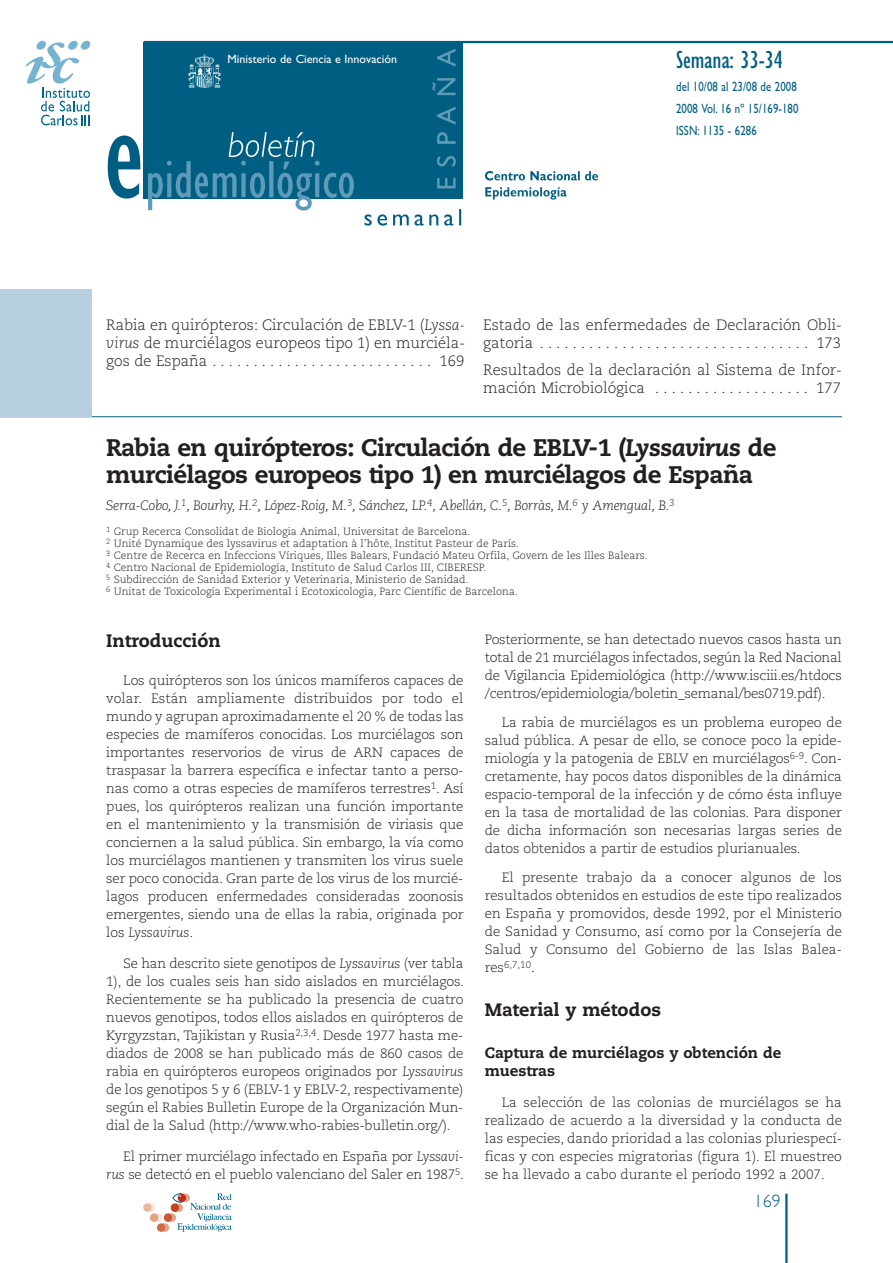
<style>
.page{position:relative;width:893px;height:1263px;background:#fff}
.page>*{position:absolute;margin:0;border:0;box-sizing:border-box;transform-origin:0 0}
.t1{font:condensed 25.5px "Gill Sans";letter-spacing:-.005em;color:#005e82}
.t2{font:800 24px/27px "Caecilia";letter-spacing:-.025em;color:#231f20}
.t3{font:800 18px "Caecilia";color:#231f20}
.t4{font:300 18px "Gill Sans";color:#005e82}
.t5{font:300 15px/18px "Caecilia";color:#231f20}
.t6{font:800 15px/18px "Caecilia";color:#231f20}
.t7{font:300 13.5px/18px "Caecilia";letter-spacing:-.01em;color:#231f20;text-align:justify}
.t8{font:italic 300 13.5px "Caecilia";letter-spacing:-.015em;color:#231f20}
.t9{font:13.5px/22px "Gill Sans";letter-spacing:.01em;color:#005e82;scale:.8 1}
.t10{font:12px "Gill Sans";color:#fff}
.t11{font:300 10.5px/12px "Caecilia";color:#231f20}
.t12{font:300 9.75px "Caecilia";color:#231f20}
.s1{font-style:italic}
.s2{font-size:13.5px}
</style>
<div class="page">
<div style="left:144px;top:42px;width:319px;height:156px;background:#005e82"></div>
<img style="left:188px;top:54px;width:32px;height:34px">
<svg style="left:485px;top:187px;width:82px;height:13px"></svg>
<svg style="left:485px;top:171px;width:113px;height:9px"></svg>
<svg style="left:432px;top:49px;width:24px;height:139px"></svg>
<svg style="left:364px;top:209px;width:97px;height:17px"></svg>
<svg style="left:148px;top:132px;width:206px;height:78px"></svg>
<svg style="left:108px;top:136px;width:33px;height:63px"></svg>
<div style="left:143px;top:1203px;width:9px;height:9px;background:#eab79f;border-radius:50%"></div>
<svg style="left:148px;top:1193px;width:84px;height:39px"></svg>
<hr style="left:0;top:416px;width:842px;height:1px;background:#005e82">
<svg style="left:26px;top:42px;width:64px;height:83px"></svg>
<div style="left:0;top:289px;width:91px;height:128px;background:#b7d0e0"></div>
<hr style="left:144px;top:41px;width:749px;height:2px;background:#005e82">
<hr style="left:785px;top:1194px;width:3px;height:69px;background:#005e82">
<p class="t10" style="left:227px;top:55px;width:171px">Ministerio de Ciencia e Innovación</p>
<p class="t1" style="left:676px;top:50px;width:109px">Semana: 33-34</p>
<p class="t9" style="left:676px;top:77px;width:155px">del 10/08 al 23/08 de 2008<br>2008 Vol. 16 nº 15/169-180<br>ISSN: 1135 - 6286</p>
<p class="t5" style="left:106px;top:318px;width:360px;text-align:justify">Rabia en quirópteros: Circulación de EBLV-1 (<span class="s1">Lyssa&shy;virus</span> de murciélagos europeos tipo 1) en murciéla&shy;gosdeEspaña........................... 169</p>
<p class="t5" style="left:483px;top:318px;width:360px">Estado de las enfermedades de Declaración Obli&shy;gatoria ................................. 173</p>
<p class="t5" style="left:483px;top:362px;width:360px">Resultados de la declaración al Sistema de Infor&shy;maciónMicrobiológica ................... 177</p>
<p class="t2" style="left:106px;top:437px;width:672px">Rabia en quirópteros: Circulación de EBLV-1 (<span class="s1">Lyssavirus</span> de murciélagos europeos tipo 1) en murciélagos de España</p>
<p class="t8" style="left:106px;top:500px;width:570px">Serra-Cobo, J.<sup>1</sup>, Bourhy, H.<sup>2</sup>, López-Roig, M.<sup>3</sup>, Sánchez, LP.<sup>4</sup>, Abellán, C.<sup>5</sup>, Borràs, M.<sup>6</sup> y Amengual, B.<sup>3</sup></p>
<p class="t11" style="left:106px;top:526px;width:543px"><sup>1</sup> Grup Recerca Consolidat de Biologia Animal, Universitat de Barcelona.<br><sup>2</sup> Unité Dynamique des lyssavirus et adaptation à l’hôte, Institut Pasteur de París.<br><sup>3</sup> Centre de Recerca en Infeccions Víriques, Illes Balears, Fundació Mateu Orfila, Govern de les Illes Balears.<br><sup>4</sup> Centro Nacional de Epidemiología, Instituto de Salud Carlos III, CIBERESP.<br><sup>5</sup> Subdirección de Sanidad Exterior y Veterinaria, Ministerio de Sanidad.<br><sup>6</sup> Unitat de Toxicologia Experimental i Ecotoxicologia, Parc Científic de Barcelona.</p>
<p class="t3" style="left:106px;top:634px;width:116px">Introducción</p>
<p class="t7" style="left:106px;top:672px;width:359px;text-indent:17px">Los quirópteros son los únicos mamíferos capaces de volar. Están ampliamente distribuidos por todo el mundo y agrupan aproximadamente el 20 % de todas las especies de mamíferos conocidas. Los murciélagos son importantes reservorios de virus de ARN capaces de traspasar la barrera específica e infectar tanto a perso&shy;nas como a otras especies de mamíferos terrestres<sup>1</sup>. Así pues, los quirópteros realizan una función importante en el mantenimiento y la transmisión de viriasis que conciernen a la salud pública. Sin embargo, la vía como los murciélagos mantienen y transmiten los virus suele ser poco conocida. Gran parte de los virus de los murcié&shy;lagos producen enfermedades consideradas zoonosis emergentes, siendo una de ellas la rabia, originada por los <span class="s1">Lyssavirus</span>.</p>
<p class="t7" style="left:106px;top:955px;width:359px;text-indent:17px">Se han descrito siete genotipos de <span class="s1">Lyssavirus</span> (ver tabla 1), de los cuales seis han sido aislados en murciélagos.<br>Recientemente se ha publicado la presencia de cuatro nuevos genotipos, todos ellos aislados en quirópteros de Kyrgyzstan, Tajikistan y Rusia<sup>2,3,4</sup>. Desde 1977 hasta me&shy;diados de 2008 se han publicado más de 860 casos de rabia en quirópteros europeos originados por <span class="s1">Lyssavirus </span>de los genotipos 5 y 6 (EBLV-1 y EBLV-2, respectivamente) según el Rabies Bulletin Europe de la Organización Mun&shy;dial de la Salud (http://www.who-rabies-bulletin.org/).</p>
<p class="t7" style="left:106px;top:1148px;width:359px;text-align:right">El primer murciélago infectado en España por <span class="s1">Lyssavi&shy;rus</span> se detectó en el pueblo valenciano del Saler en 1987<sup>5</sup>.</p>
<p class="t7" style="left:485px;top:631px;width:359px">Posteriormente, se han detectado nuevos casos hasta un total de 21 murciélagos infectados, según la Red Nacional de Vigilancia Epidemiológica (http://www.isciii.es/htdocs /centros/epidemiologia/boletin_semanal/bes0719.pdf).</p>
<p class="t7" style="left:485px;top:714px;width:359px;text-indent:17px">La rabia de murciélagos es un problema europeo de salud pública. A pesar de ello, se conoce poco la epide&shy;miología y la patogenia de EBLV en murciélagos<sup>6-9</sup>. Con&shy;cretamente, hay pocos datos disponibles de la dinámica espacio-temporal de la infección y de cómo ésta influye en la tasa de mortalidad de las colonias. Para disponer de dicha información son necesarias largas series de datos obtenidos a partir de estudios plurianuales.</p>
<p class="t7" style="left:485px;top:869px;width:359px;text-indent:17px">El presente trabajo da a conocer algunos de los resultados obtenidos en estudios de este tipo realizados en España y promovidos, desde 1992, por el Ministerio de Sanidad y Consumo, así como por la Consejería de Salud y Consumo del Gobierno de las Islas Balea-</p>
<p class="t12" style="left:485px;top:960px;width:52px"><span class="s2">res</span>6,7,10<span class="s2">.</span></p>
<p class="t3" style="left:485px;top:1002px;width:178px">Material y métodos</p>
<p class="t6" style="left:485px;top:1045px;width:298px">Captura de murciélagos y obtención de muestras</p>
<p class="t7" style="left:485px;top:1094px;width:359px;text-indent:17px">La selección de las colonias de murciélagos se ha realizado de acuerdo a la diversidad y la conducta de las especies, dando prioridad a las colonias pluriespecí&shy;ficas y con especies migratorias (figura 1). El muestreo se ha llevado a cabo durante el período 1992 a 2007.</p>
<p class="t4" style="left:754px;top:1194px;width:28px">169</p>
</div>
